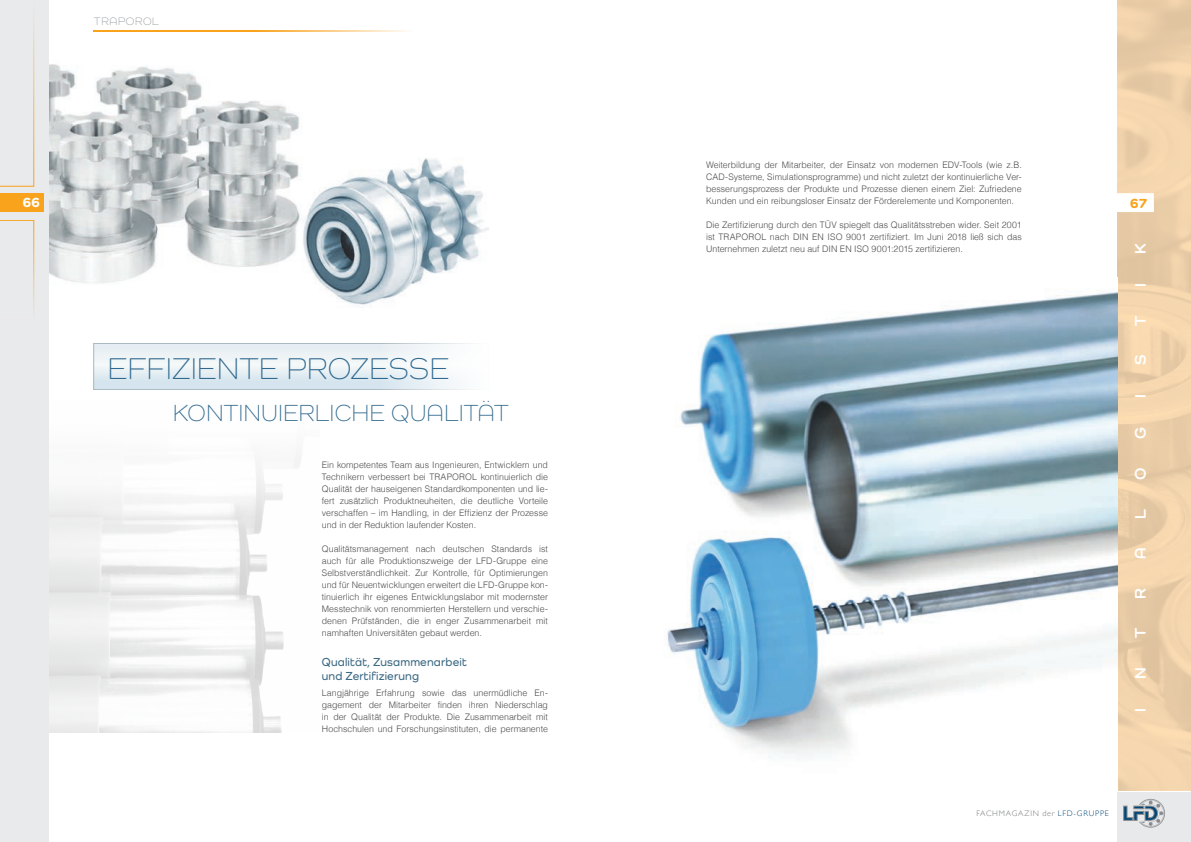
<style>
.page{position:relative;width:1191px;height:842px;background:#fff}
.page>*{position:absolute;margin:0;border:0;box-sizing:border-box;transform-origin:0 0}
.t1{font:300 31px "Como";letter-spacing:.005em;color:#30698f}
.t2{font:300 24px "Como";letter-spacing:.02em;color:#30698f}
.t3{font:700 16px "Como";color:#fff}
.t4{font:800 14px "Como";color:#fff}
.t5{font:800 14px "Como";color:#f9a21c}
.t6{font:600 12px/14px "Como";letter-spacing:.015em;color:#3c6a84;scale:.96 1}
.t7{font:300 11px "Como";letter-spacing:.06em;color:#8a8c8f}
.t8{font:300 9px/12px "Helvetica";color:#4b4c4d;text-align:justify}
.t9{font:300 8px "Gill Sans";letter-spacing:.095em;color:#76787b}
.s1{color:#004677}
</style>
<div class="page">
<hr style="left:94px;top:30px;width:334px;height:1px;background:#f9a21c">
<div style="left:253px;top:0;width:182px;height:49px;background:#fff"></div>
<div style="left:0;top:0;width:49px;height:842px;background:#e6e7e9"></div>
<div style="left:0;top:193px;width:43px;height:19px;background:#f9a21c"></div>
<svg style="left:0;top:12px;width:34px;height:174px"></svg>
<svg style="left:0;top:220px;width:34px;height:93px"></svg>
<img style="left:1117px;top:0;width:74px;height:791px">
<img style="left:49px;top:538px;width:235px;height:194px">
<img style="left:49px;top:64px;width:439px;height:241px">
<img style="left:667px;top:292px;width:450px;height:464px">
<div style="left:94px;top:343px;width:395px;height:47px;background:linear-gradient(to bottom,#f3f6f7,#d8e7ef)"></div>
<div style="left:94px;top:343px;width:395px;height:47px;border:1px solid #738a95"></div>
<svg style="left:379px;top:343px;width:110px;height:47px;fill:#f5f8fa"></svg>
<div style="left:1117px;top:792px;width:74px;height:50px;background:#e7e8e9"></div>
<svg style="left:1123px;top:799px;width:42px;height:29px"></svg>
<p class="t7" style="left:94px;top:15px;width:66px">TRAPOROL</p>
<h3 class="t4" style="left:22px;top:194px;width:19px">66</h3>
<h1 class="t1" style="left:108px;top:350px;width:343px">EFFIZIENTE PROZESSE</h1>
<h2 class="t2" style="left:173px;top:398px;width:337px">KONTINUIERLICHE QUALITÄT</h2>
<p class="t8" style="left:322px;top:458px;width:228px">Ein kompetentes Team aus Ingenieuren, Entwicklern und Technikern verbessert bei TRAPOROL kontinuierlich die Qualität der hauseigenen Standardkomponenten und lie&shy;fert zusätzlich Produktneuheiten, die deutliche Vorteile verschaffen – im Handling, in der Effizienz der Prozesse und in der Reduktion laufender Kosten.</p>
<p class="t8" style="left:322px;top:542px;width:228px">Qualitätsmanagement nach deutschen Standards ist auch für alle Produktionszweige der LFD-Gruppe eine Selbstverständlichkeit. Zur Kontrolle, für Optimierungen und für Neuentwicklungen erweitert die LFD-Gruppe kon&shy;tinuierlich ihr eigenes Entwicklungslabor mit modernster Messtechnik von renommierten Herstellern und verschie&shy;denen Prüfständen, die in enger Zusammenarbeit mit namhaften Universitäten gebaut werden.</p>
<h3 class="t6" style="left:322px;top:655px;width:152px">Qualität, Zusammenarbeit und Zertifizierung</h3>
<p class="t8" style="left:322px;top:686px;width:228px">Langjährige Erfahrung sowie das unermüdliche En&shy;gagement der Mitarbeiter finden ihren Niederschlag in der Qualität der Produkte. Die Zusammenarbeit mit Hochschulen und Forschungsinstituten, die permanente</p>
<p class="t8" style="left:706px;top:158px;width:317px">Weiterbildung der Mitarbeiter, der Einsatz von modernen EDV-Tools (wie z.B.<br>CAD-Systeme, Simulationsprogramme) und nicht zuletzt der kontinuierliche Ver&shy;besserungsprozess der Produkte und Prozesse dienen einem Ziel: Zufriedene Kunden und ein reibungsloser Einsatz der Förderelemente und Komponenten.</p>
<p class="t8" style="left:706px;top:218px;width:317px">Die Zertifizierung durch den TÜV spiegelt das Qualitätsstreben wider. Seit 2001 ist TRAPOROL nach DIN EN ISO 9001 zertifiziert. Im Juni 2018 ließ sich das Unternehmen zuletzt neu auf DIN EN ISO 9001:2015 zertifizieren.</p>
<h3 class="t5" style="left:1130px;top:195px;width:19px">67</h3>
<h3 class="t3" style="left:1130px;top:254px;width:12px;rotate:-90deg">K</h3>
<h3 class="t3" style="left:1130px;top:287px;width:5px;rotate:-90deg">I</h3>
<h3 class="t3" style="left:1130px;top:326px;width:12px;rotate:-90deg">T</h3>
<h3 class="t3" style="left:1130px;top:365px;width:12px;rotate:-90deg">S</h3>
<h3 class="t3" style="left:1130px;top:398px;width:5px;rotate:-90deg">I</h3>
<h3 class="t3" style="left:1130px;top:439px;width:13px;rotate:-90deg">G</h3>
<h3 class="t3" style="left:1130px;top:480px;width:14px;rotate:-90deg">O</h3>
<h3 class="t3" style="left:1130px;top:519px;width:11px;rotate:-90deg">L</h3>
<h3 class="t3" style="left:1130px;top:559px;width:13px;rotate:-90deg">A</h3>
<h3 class="t3" style="left:1130px;top:599px;width:12px;rotate:-90deg">R</h3>
<h3 class="t3" style="left:1130px;top:638px;width:12px;rotate:-90deg">T</h3>
<h3 class="t3" style="left:1130px;top:679px;width:13px;rotate:-90deg">N</h3>
<h3 class="t3" style="left:1130px;top:711px;width:5px;rotate:-90deg">I</h3>
<p class="t9" style="left:976px;top:807px;width:134px">FACHMAGAZIN der <span class="s1">LFD-GRUPPE</span></p>
</div>
